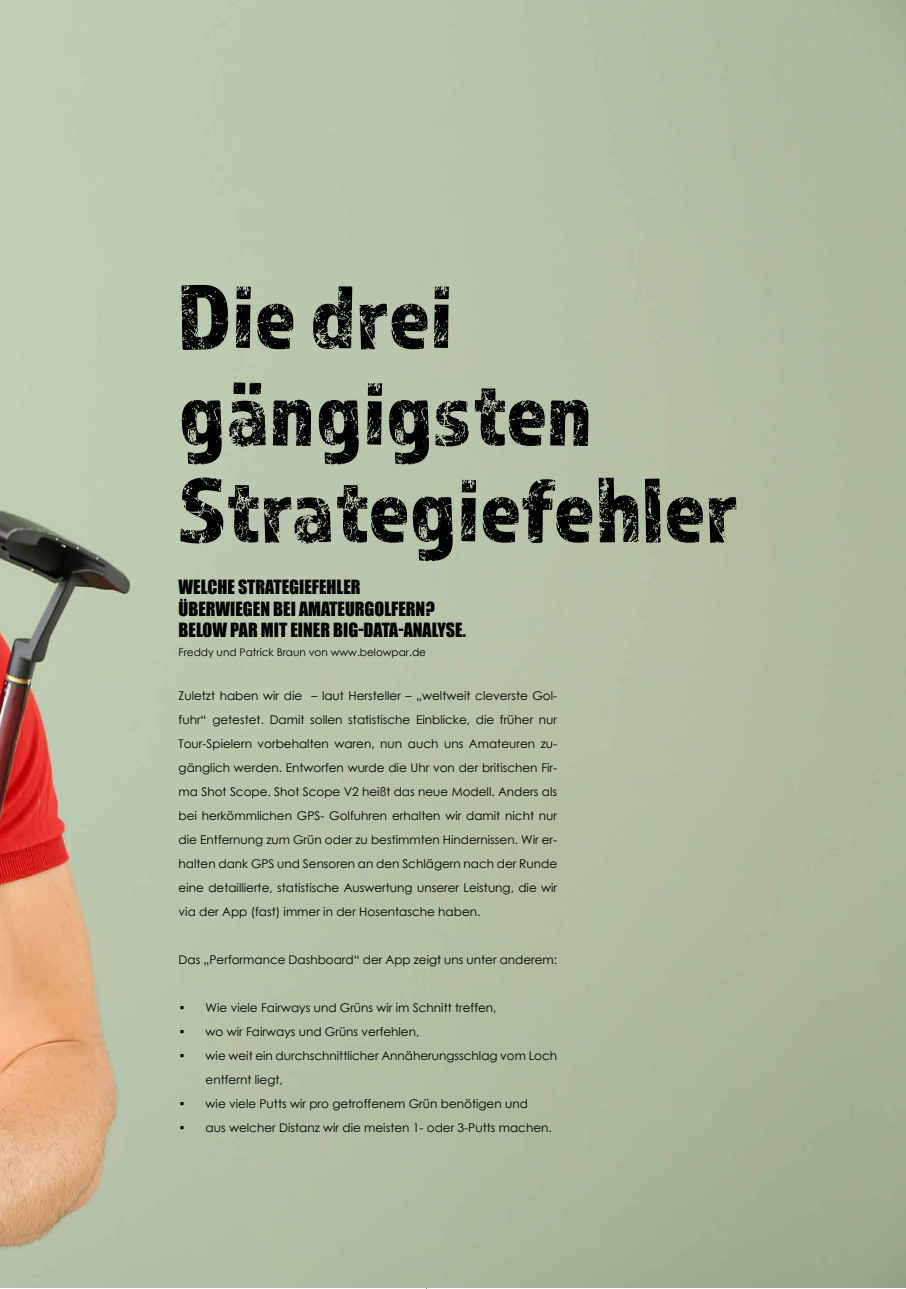
<style>
.page{position:relative;width:906px;height:1289px;background:#fff}
.page>*{position:absolute;margin:0;border:0;box-sizing:border-box;transform-origin:0 0}
.t1{font:94.8px/96.6px "Almaq W01 Rough";color:#000}
.t2{font:18px/21.6px "Impact";color:#000}
.t3{font:12px/24px "Century Gothic";color:#000;text-align:justify}
.t4{font:10.5px "Century Gothic";color:#000}
</style>
<div class="page">
<hr style="left:426px;top:1246px;width:1px;height:42px;background:#74858d">
<img style="left:0;top:0;width:906px;height:1287px">
<h1 class="t1" style="left:179px;top:269px;width:562px">Die drei gängigsten<br>Strategiefehler</h1>
<h2 class="t2" style="left:179px;top:576px;width:289px">WELCHE STRATEGIEFEHLER<br>ÜBERWIEGEN BEI AMATEURGOLFERN?<br>BELOW PAR MIT EINER BIG-DATA-ANALYSE.</h2>
<p class="t4" style="left:179px;top:645px;width:249px">Freddy und Patrick Braun von www.belowpar.de</p>
<p class="t3" style="left:179px;top:683px;width:380px">Zuletzt haben wir die – laut Hersteller – „weltweit cleverste Gol&shy;fuhr“ getestet. Damit sollen statistische Einblicke, die früher nur Tour-Spielern vorbehalten waren, nun auch uns Amateuren zu&shy;gänglich werden. Entworfen wurde die Uhr von der britischen Fir&shy;ma Shot Scope. Shot Scope V2 heißt das neue Modell. Anders als bei herkömmlichen GPS- Golfuhren erhalten wir damit nicht nur die Entfernung zum Grün oder zu bestimmten Hindernissen. Wir er&shy;halten dank GPS und Sensoren an den Schlägern nach der Runde eine detaillierte, statistische Auswertung unserer Leistung, die wir via der App (fast) immer in der Hosentasche haben.</p>
<p class="t3" style="left:179px;top:947px;width:380px">Das „Performance Dashboard“ der App zeigt uns unter anderem:</p>
<p class="t3" style="left:179px;top:995px;width:319px">• Wie viele Fairways und Grüns wir im Schnitt treffen,</p>
<p class="t3" style="left:179px;top:1019px;width:242px">• wo wir Fairways und Grüns verfehlen,</p>
<p class="t3" style="left:206px;top:1043px;width:353px;text-indent:-27px">• wie weit ein durchschnittlicher Annäherungsschlag vom Loch entfernt liegt,</p>
<p class="t3" style="left:179px;top:1091px;width:351px">• wie viele Putts wir pro getroffenem Grün benötigen und</p>
<p class="t3" style="left:179px;top:1115px;width:375px">• aus welcher Distanz wir die meisten 1- oder 3-Putts machen.</p>
</div>
